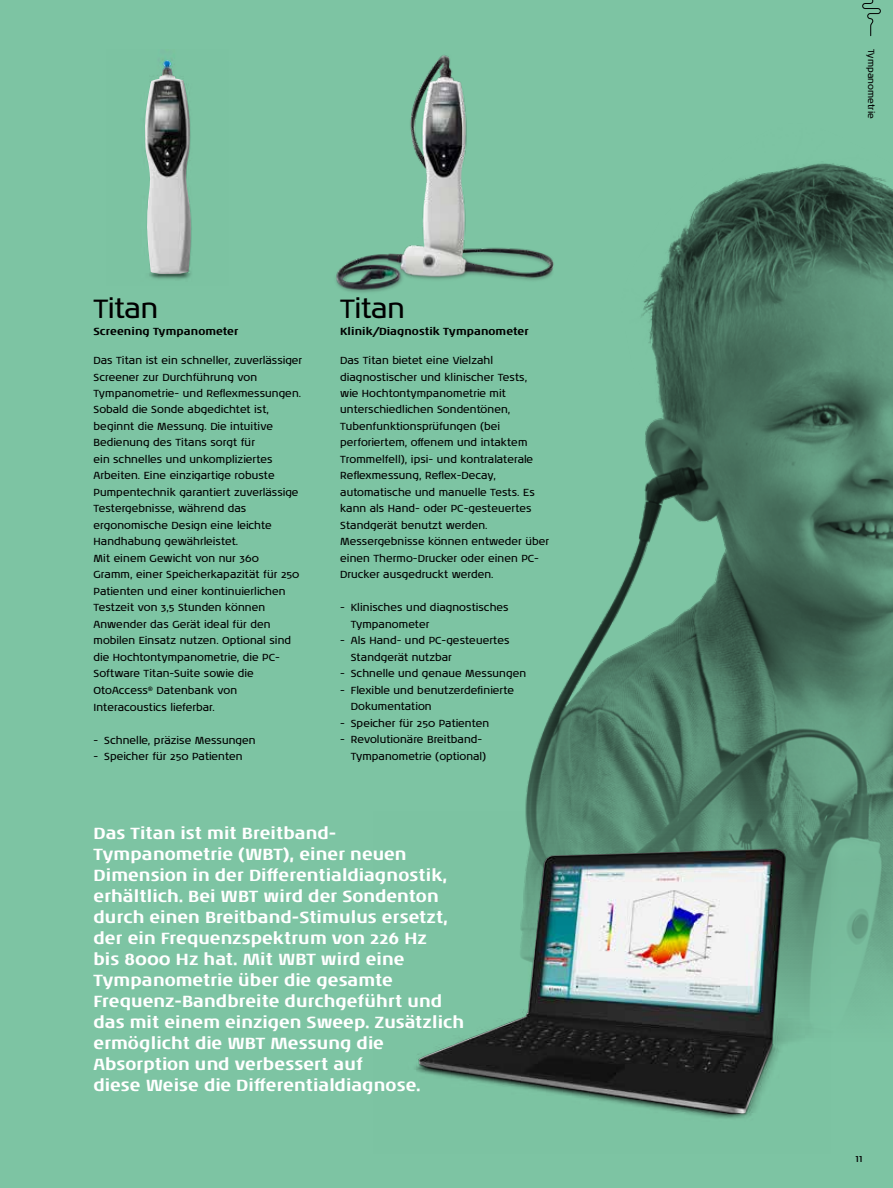
<style>
.page{position:relative;width:893px;height:1188px;background:#7dc4a3}
.page>*{position:absolute;margin:0;border:0;box-sizing:border-box;transform-origin:0 0}
.t1{font:27px "Noa LT Pro";letter-spacing:-.015em;color:#000}
.t2{font:700 16.5px/21px "Noa LT Pro";color:#fff}
.t3{font:10.5px/16.5px "Noa LT Pro";color:#000}
.t4{font:700 10.5px "Noa LT Pro";letter-spacing:.005em;color:#000}
.t5{font:9px "Noa LT Pro";letter-spacing:.005em;color:#000}
</style>
<div class="page">
<img style="left:525px;top:163px;width:368px;height:840px">
<img style="left:149px;top:59px;width:43px;height:221px">
<img style="left:145px;top:60px;width:46px;height:214px">
<img style="left:336px;top:55px;width:231px;height:252px">
<img style="left:415px;top:811px;width:415px;height:308px">
<img style="left:419px;top:849px;width:366px;height:265px">
<svg style="left:862px;top:0;width:19px;height:36px"></svg>
<h1 class="t1" style="left:94px;top:290px;width:66px">Titan</h1>
<p class="t4" style="left:94px;top:323px;width:146px">Screening Tympanometer</p>
<p class="t3" style="left:94px;top:352px;width:210px">Das Titan ist ein schneller, zuverlässiger Screener zur Durchführung von Tympanometrie- und Reflexmessungen.<br>Sobald die Sonde abgedichtet ist, beginnt die Messung. Die intuitive Bedienung des Titans sorgt für<br>ein schnelles und unkompliziertes Arbeiten. Eine einzigartige robuste Pumpentechnik garantiert zuverlässige Testergebnisse, während das ergonomische Design eine leichte Handhabung gewährleistet.<br>Mit einem Gewicht von nur 360<br>Gramm, einer Speicherkapazität für 250<br>Patienten und einer kontinuierlichen Testzeit von 3,5 Stunden können Anwender das Gerät ideal für den mobilen Einsatz nutzen. Optional sind die Hochtontympanometrie, die PC-Software Titan-Suite sowie die OtoAccess<sup>®</sup> Datenbank von Interacoustics lieferbar.</p>
<p class="t3" style="left:94px;top:731px;width:164px">- Schnelle, präzise Messungen</p>
<p class="t3" style="left:94px;top:748px;width:151px">- Speicher für 250 Patienten</p>
<h1 class="t1" style="left:340px;top:290px;width:66px">Titan</h1>
<p class="t4" style="left:340px;top:323px;width:190px">Klinik/Diagnostik Tympanometer</p>
<p class="t3" style="left:340px;top:352px;width:211px">Das Titan bietet eine Vielzahl diagnostischer und klinischer Tests,<br>wie Hochtontympanometrie mit unterschiedlichen Sondentönen, Tubenfunktionsprüfungen (bei perforiertem, offenem und intaktem Trommelfell), ipsi- und kontralaterale Reflexmessung, Reflex-Decay, automatische und manuelle Tests. Es kann als Hand- oder PC-gesteuertes Standgerät benutzt werden.<br>Messergebnisse können entweder über einen Thermo-Drucker oder einen PC-Drucker ausgedruckt werden.</p>
<p class="t3" style="left:351px;top:599px;width:159px;text-indent:-11px">- Klinisches und diagnostisches<br>Tympanometer</p>
<p class="t3" style="left:351px;top:632px;width:160px;text-indent:-11px">- Als Hand- und PC-gesteuertes<br>Standgerät nutzbar</p>
<p class="t3" style="left:340px;top:665px;width:187px">- Schnelle und genaue Messungen</p>
<p class="t3" style="left:351px;top:682px;width:165px;text-indent:-11px">- Flexible und benutzerdefinierte<br>Dokumentation</p>
<p class="t3" style="left:340px;top:715px;width:151px">- Speicher für 250 Patienten</p>
<p class="t3" style="left:351px;top:731px;width:137px;text-indent:-11px">- Revolutionäre Breitband-<br>Tympanometrie (optional)</p>
<p class="t2" style="left:94px;top:821px;width:372px">Das Titan ist mit Breitband-Tympanometrie (WBT), einer neuen Dimension in der Differentialdiagnostik, erhältlich. Bei WBT wird der Sondenton durch einen Breitband-Stimulus ersetzt, der ein Frequenzspektrum von 226 Hz<br>bis 8000 Hz hat. Mit WBT wird eine Tympanometrie über die gesamte Frequenz-Bandbreite durchgeführt und das mit einem einzigen Sweep. Zusätzlich ermöglicht die WBT Messung die Absorption und verbessert auf<br>diese Weise die Differentialdiagnose.</p>
<p class="t5" style="left:877px;top:49px;width:71px;rotate:90deg">Tympanometrie</p>
<p class="t3" style="left:855px;top:1150px;width:9px">11</p>
</div>
